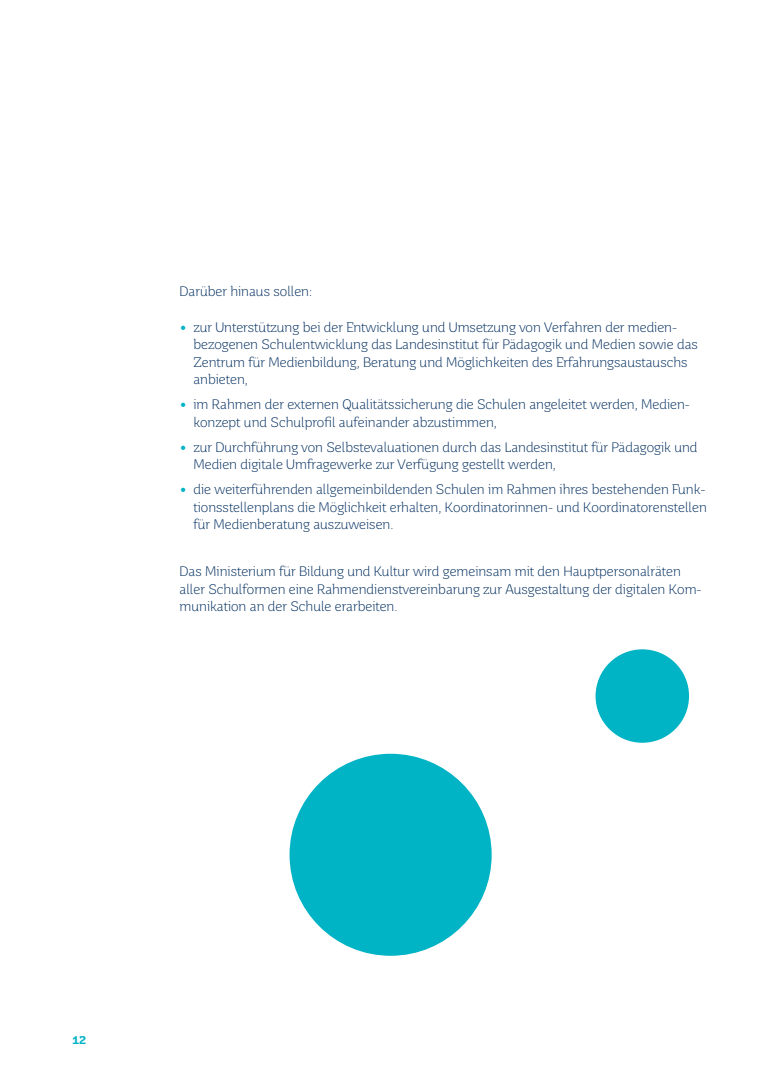
<style>
.page{position:relative;width:780px;height:1088px;background:#fff}
.page>*{position:absolute;margin:0;border:0;box-sizing:border-box;transform-origin:0 0}
.t1{font:300 13.75px/17.5px "Saar Pro";color:#002d5e}
.t2{font:700 13.75px "Saar Pro";color:#00b3c5}
.t3{font:700 11.25px "Saar Pro";color:#00b3c5}
</style>
<div class="page">
<div style="left:289px;top:754px;width:202px;height:202px;background:#00b3c5;border-radius:50%"></div>
<div style="left:595px;top:649px;width:94px;height:94px;background:#00b3c5;border-radius:50%"></div>
<p class="t1" style="left:180px;top:284px;width:134px">Darüber hinaus sollen:</p>
<p class="t2" style="left:180px;top:319px;width:9px">•</p>
<p class="t2" style="left:180px;top:396px;width:9px">•</p>
<p class="t2" style="left:180px;top:439px;width:9px">•</p>
<p class="t2" style="left:180px;top:481px;width:9px">•</p>
<p class="t1" style="left:193px;top:319px;width:506px">zur Unterstützung bei der Entwicklung und Umsetzung von Verfahren der medien&shy;bezogenen Schulentwicklung das Landesinstitut für Pädagogik und Medien sowie das Zentrum für Medienbildung, Beratung und Möglichkeiten des Erfahrungsaustauschs anbieten,</p>
<p class="t1" style="left:193px;top:397px;width:498px">im Rahmen der externen Qualitätssicherung die Schulen angeleitet werden, Medien&shy;konzept und Schulprofil aufeinander abzustimmen,</p>
<p class="t1" style="left:193px;top:439px;width:505px">zur Durchführung von Selbstevaluationen durch das Landesinstitut für Pädagogik und<br>Medien digitale Umfragewerke zur Verfügung gestellt werden,</p>
<p class="t1" style="left:193px;top:482px;width:515px;text-align:justify">die weiterführenden allgemeinbildenden Schulen im Rahmen ihres bestehenden Funk&shy;tionsstellenplans die Möglichkeit erhalten, Koordinatorinnen- und Koordinatorenstellen für Medienberatung auszuweisen.</p>
<p class="t1" style="left:180px;top:564px;width:523px">Das Ministerium für Bildung und Kultur wird gemeinsam mit den Hauptpersonalräten aller Schulformen eine Rahmendienstvereinbarung zur Ausgestaltung der digitalen Kom&shy;munikation an der Schule erarbeiten.</p>
<p class="t3" style="left:72px;top:1033px;width:16px">12</p>
</div>
